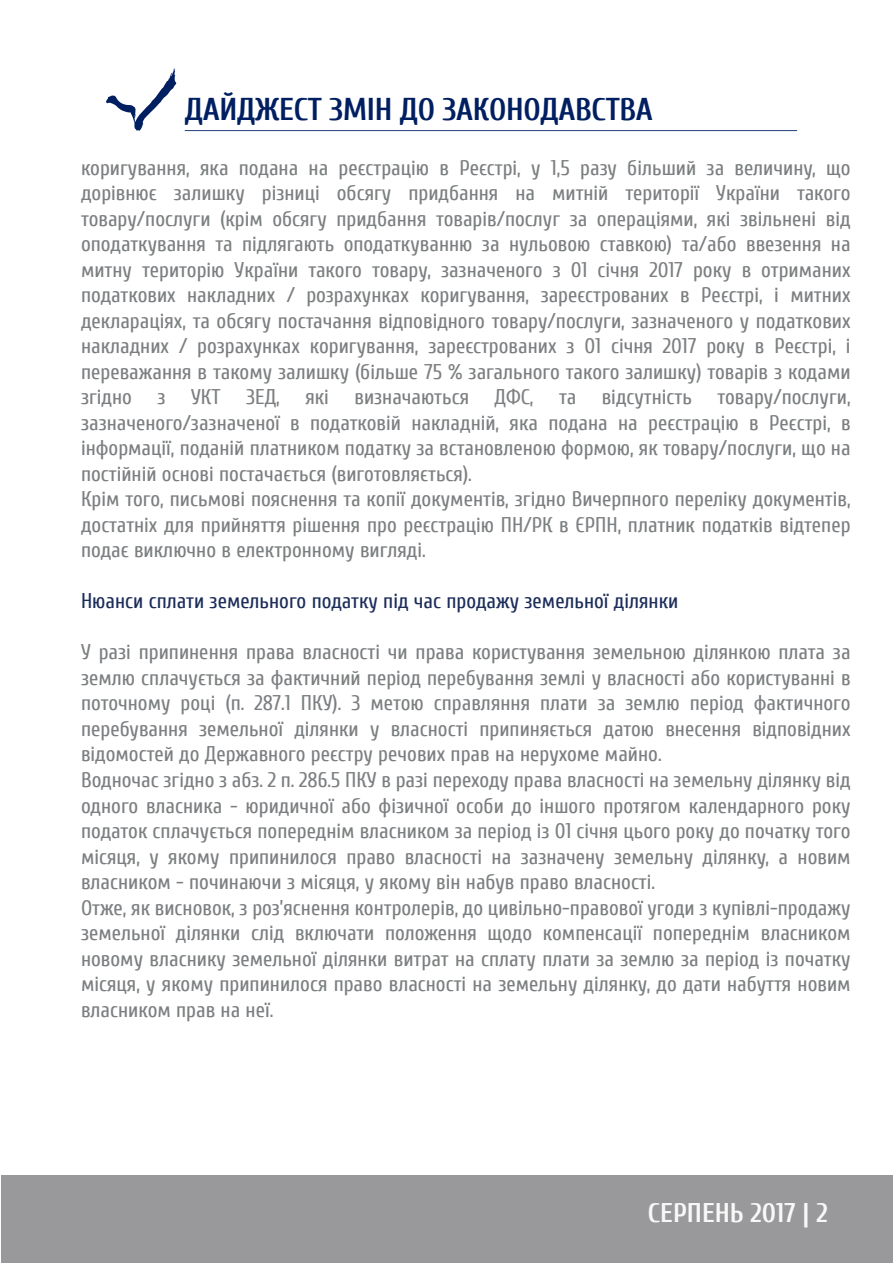
<style>
.page{position:relative;width:893px;height:1263px;background:#fff}
.page>*{position:absolute;margin:0;border:0;box-sizing:border-box;transform-origin:0 0}
.t1{font:700 31.5px "Cuprum";letter-spacing:-.01em;color:#001f61}
.t2{font:700 27px "Cuprum";color:#f7f8f7}
.t3{font:21.3px/25.5px "Cuprum";color:#7c7f81}
.t4{font:21.3px "Cuprum";color:#1c2d5a}
</style>
<div class="page">
<hr style="left:185px;top:130px;width:612px;height:1px;background:#1f3f7c">
<svg style="left:106px;top:68px;width:71px;height:63px"></svg>
<div style="left:1px;top:1175px;width:892px;height:88px;background:#99989b"></div>
<h1 class="t1" style="left:185px;top:92px;width:470px">ДАЙДЖЕСТ ЗМІН ДО ЗАКОНОДАВСТВА</h1>
<p class="t3" style="left:81px;top:155px;width:771px">коригування, яка подана на реєстрацію в Реєстрі, у 1,5 разу більший за величину, що дорівнює залишку різниці обсягу придбання на митній території України такого товару/послуги (крім обсягу придбання товарів/послуг за операціями, які звільнені від оподаткування та підлягають оподаткуванню за нульовою ставкою) та/або ввезення на митну територію України такого товару, зазначеного з 01 січня 2017 року в отриманих податкових накладних / розрахунках коригування, зареєстрованих в Реєстрі, і митних деклараціях, та обсягу постачання відповідного товару/послуги, зазначеного у податкових накладних / розрахунках коригування, зареєстрованих з 01 січня 2017 року в Реєстрі, і переважання в такому залишку (більше 75 % загального такого залишку) товарів з кодами згідно з УКТ ЗЕД, які визначаються ДФС, та відсутність товару/послуги, зазначеного/зазначеної в податковій накладній, яка подана на реєстрацію в Реєстрі, в інформації, поданій платником податку за встановленою формою, як товару/послуги, що на постійній основі постачається (виготовляється).<br>Крім того, письмові пояснення та копії документів, згідно Вичерпного переліку документів, достатніх для прийняття рішення про реєстрацію ПН/РК в ЄРПН, платник податків відтепер подає виключно в електронному вигляді.</p>
<p class="t4" style="left:81px;top:589px;width:599px">Нюанси сплати земельного податку під час продажу земельної ділянки</p>
<p class="t3" style="left:81px;top:639px;width:771px">У разі припинення права власності чи права користування земельною ділянкою плата за землю сплачується за фактичний період перебування землі у власності або користуванні в поточному році (п. 287.1 ПКУ). З метою справляння плати за землю період фактичного перебування земельної ділянки у власності припиняється датою внесення відповідних відомостей до Державного реєстру речових прав на нерухоме майно.<br>Водночас згідно з абз. 2 п. 286.5 ПКУ в разі переходу права власності на земельну ділянку від одного власника - юридичної або фізичної особи до іншого протягом календарного року податок сплачується попереднім власником за період із 01 січня цього року до початку того місяця, у якому припинилося право власності на зазначену земельну ділянку, а новим власником - починаючи з місяця, у якому він набув право власності.<br>Отже, як висновок, з роз’яснення контролерів, до цивільно-правової угоди з купівлі-продажу земельної ділянки слід включати положення щодо компенсації попереднім власником новому власнику земельної ділянки витрат на сплату плати за землю за період із початку місяця, у якому припинилося право власності на земельну ділянку, до дати набуття новим власником прав на неї.</p>
<p class="t2" style="left:628px;top:1198px;width:116px">ЛИСТОПАД</p>
<p class="t2" style="left:783px;top:1198px;width:14px">6</p>
<p class="t2" style="left:648px;top:1198px;width:181px">СЕРПЕНЬ 2017 | 2</p>
</div>
